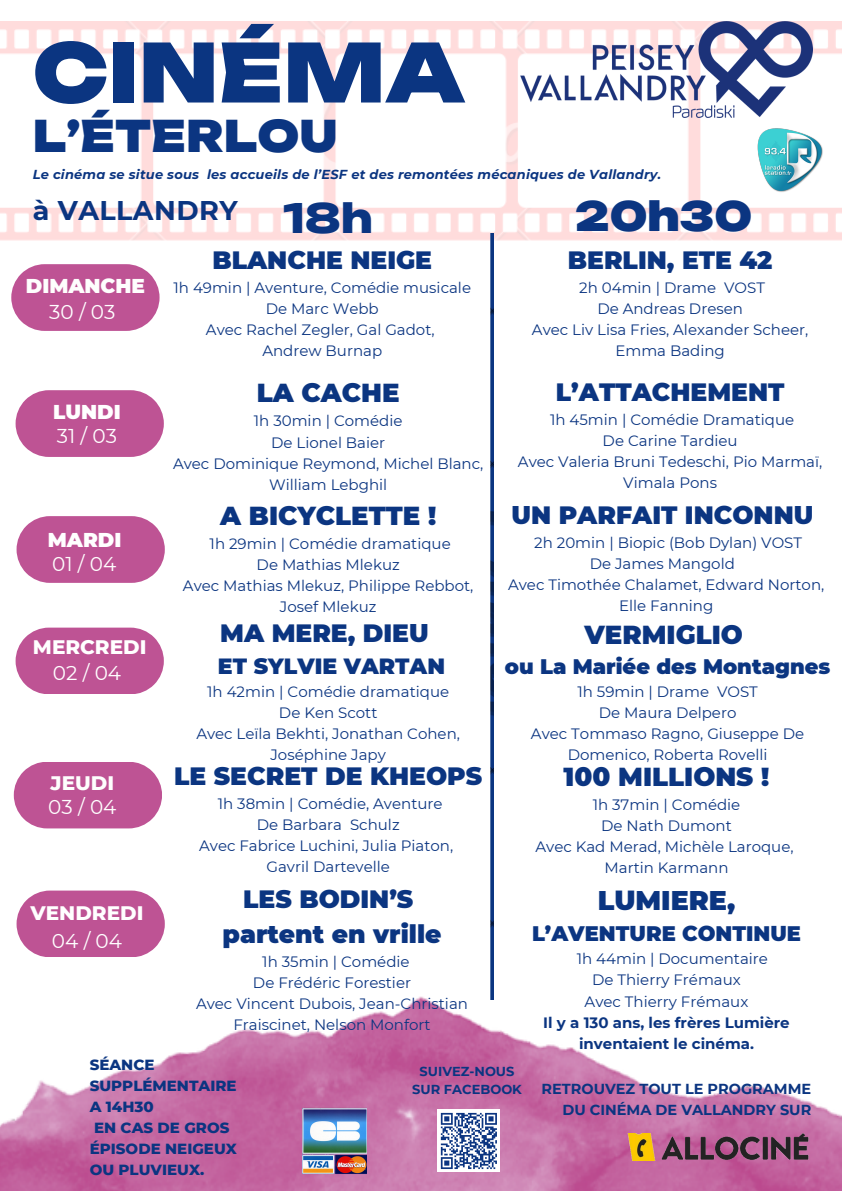
<style>
.page{position:relative;width:842px;height:1191px;background:#fff}
.page>*{position:absolute;margin:0;border:0;box-sizing:border-box;transform-origin:0 0}
.t1{font:900 80px "Unbounded";color:#0b3581}
.t2{font:900 43px "Unbounded";color:#0b3581}
.t3{font:900 40px "Unbounded";color:#0b3581}
.t4{font:800 40px "Unbounded";color:#0b3581}
.t5{font:700 27px "Montserrat";letter-spacing:.015em;color:#0b3581}
.t6{font:900 27px "Montserrat";color:#0b3581}
.t7{font:900 26px "Montserrat";color:#0b3581}
.t8{font:900 25px "Montserrat";color:#0b3581}
.t9{font:900 22px "Montserrat";color:#0b3581}
.t10{font:900 21px "Montserrat";color:#0b3581}
.t11{font:800 20px/27.8px "Montserrat";color:#fff;text-align:center}
.t12{font:20px "Montserrat";color:#fff}
.t13{font:900 20px "Montserrat";color:#fff}
.t14{font:20px "Montserrat";color:#fefefd}
.t15{font:900 20px "Montserrat";color:#fefefd}
.t16{font:800 20px "Montserrat";color:#fefefd}
.t17{font:15px/21px "Montserrat";color:#0b3581;text-align:center}
.t18{font:800 15px/21px "Montserrat";color:#0b3581}
.t19{font:700 15px/21px "Montserrat";color:#0b3581;text-align:center}
.t20{font:700 14.5px/20.2px "Montserrat";color:#0b3581;text-align:right}
.t21{font:italic 700 13px "Montserrat";letter-spacing:.015em;color:#0b3581}
.t22{font:700 13px "Montserrat";color:#0b3581}
.s1{font-weight:400}
</style>
<div class="page">
<img style="left:0;top:22px;width:842px;height:218px">
<img style="left:0;top:996px;width:842px;height:194px">
<img style="left:490px;top:234px;width:4px;height:765px">
<img style="left:520px;top:22px;width:293px;height:95px">
<img style="left:758px;top:126px;width:66px;height:66px">
<div style="left:437px;top:1109px;width:63px;height:63px;background:#fff"></div>
<svg style="left:440px;top:1112px;width:57px;height:57px"></svg>
<svg style="left:11px;top:264px;width:149px;height:67px;background:#c4659f"></svg>
<img style="left:608px;top:1133px;width:220px;height:27px">
<svg style="left:16px;top:390px;width:148px;height:67px;background:#c4649e"></svg>
<svg style="left:17px;top:516px;width:148px;height:67px;background:#c4649e"></svg>
<svg style="left:16px;top:627px;width:148px;height:67px;background:#c4649e"></svg>
<svg style="left:14px;top:762px;width:148px;height:66px;background:#c3629d"></svg>
<svg style="left:17px;top:890px;width:148px;height:67px;background:#c4649e"></svg>
<img style="left:302px;top:1106px;width:64px;height:68px">
<p class="t1" style="left:33px;top:23px;width:434px">CINÉMA</p>
<p class="t2" style="left:33px;top:109px;width:306px">L’ÉTERLOU</p>
<p class="t21" style="left:33px;top:166px;width:630px">Le cinéma se situe sous les accueils de l’ESF et des remontées mécaniques de Vallandry.</p>
<p class="t5" style="left:33px;top:194px;width:206px">à VALLANDRY</p>
<p class="t4" style="left:283px;top:193px;width:91px">18h</p>
<p class="t3" style="left:575px;top:191px;width:179px">20h30</p>
<p class="t15" style="left:26px;top:273px;width:121px">DIMANCHE</p>
<p class="t12" style="left:49px;top:299px;width:68px">30 / 03</p>
<p class="t13" style="left:53px;top:399px;width:69px">LUNDI</p>
<p class="t12" style="left:57px;top:423px;width:62px">31 / 03</p>
<h3 class="t13" style="left:48px;top:527px;width:75px">MARDI</h3>
<h2 class="t14" style="left:52px;top:551px;width:66px">01 / 04</h2>
<h2 class="t11" style="left:33px;top:633px;width:115px">MERCREDI</h2>
<p class="t12" style="left:53px;top:661px;width:70px">02 / 04</p>
<p class="t16" style="left:51px;top:770px;width:65px">JEUDI</p>
<p class="t14" style="left:48px;top:794px;width:70px">03 / 04</p>
<p class="t11" style="left:31px;top:899px;width:114px">VENDREDI<br><span class="s1">04 / 04</span></p>
<h5 class="t8" style="left:212px;top:244px;width:221px">BLANCHE NEIGE</h5>
<p class="t17" style="left:173px;top:277px;width:299px">1h 49min | Aventure, Comédie musicale</p>
<p class="t17" style="left:266px;top:298px;width:115px">De Marc Webb</p>
<p class="t17" style="left:206px;top:319px;width:230px">Avec Rachel Zegler, Gal Gadot,</p>
<p class="t17" style="left:262px;top:340px;width:121px">Andrew Burnap</p>
<p class="t7" style="left:257px;top:377px;width:144px">LA CACHE</p>
<p class="t17" style="left:254px;top:410px;width:150px">1h 30min | Comédie</p>
<p class="t17" style="left:271px;top:431px;width:116px">De Lionel Baier</p>
<p class="t17" style="left:173px;top:452px;width:312px">Avec Dominique Reymond, Michel Blanc,<br>William Lebghil</p>
<p class="t7" style="left:220px;top:500px;width:218px">A BICYCLETTE !</p>
<p class="t17" style="left:210px;top:533px;width:243px">1h 29min | Comédie dramatique</p>
<p class="t17" style="left:257px;top:554px;width:145px">De Mathias Mlekuz</p>
<p class="t17" style="left:183px;top:575px;width:292px">Avec Mathias Mlekuz, Philippe Rebbot,<br>Josef Mlekuz</p>
<h6 class="t8" style="left:220px;top:618px;width:210px">MA MERE, DIEU</h6>
<h4 class="t9" style="left:218px;top:652px;width:229px">ET SYLVIE VARTAN</h4>
<p class="t17" style="left:207px;top:681px;width:243px">1h 42min | Comédie dramatique</p>
<p class="t17" style="left:279px;top:702px;width:100px">De Ken Scott</p>
<p class="t17" style="left:196px;top:723px;width:265px">Avec Leïla Bekhti, Jonathan Cohen,<br>Joséphine Japy</p>
<p class="t8" style="left:174px;top:760px;width:310px">LE SECRET DE KHEOPS</p>
<p class="t17" style="left:199px;top:792px;width:256px">1h 38min | Comédie, Aventure<br>De Barbara Schulz<br>Avec Fabrice Luchini, Julia Piaton,<br>Gavril Dartevelle</p>
<p class="t8" style="left:243px;top:884px;width:172px">LES BODIN’S</p>
<p class="t8" style="left:223px;top:918px;width:220px">partent en vrille</p>
<p class="t17" style="left:262px;top:950px;width:149px">1h 35min | Comédie</p>
<p class="t17" style="left:253px;top:971px;width:160px">De Frédéric Forestier</p>
<p class="t17" style="left:196px;top:992px;width:273px">Avec Vincent Dubois, Jean-Christian<br>Fraiscinet, Nelson Monfort</p>
<p class="t8" style="left:568px;top:244px;width:206px">BERLIN, ETE 42</p>
<p class="t17" style="left:579px;top:277px;width:187px">2h 04min | Drame VOST</p>
<p class="t17" style="left:597px;top:298px;width:147px">De Andreas Dresen</p>
<p class="t17" style="left:532px;top:319px;width:278px">Avec Liv Lisa Fries, Alexander Scheer,<br>Emma Bading</p>
<p class="t8" style="left:556px;top:377px;width:230px">L’ATTACHEMENT</p>
<p class="t17" style="left:550px;top:409px;width:246px">1h 45min | Comédie Dramatique</p>
<p class="t17" style="left:603px;top:430px;width:137px">De Carine Tardieu</p>
<h4 class="t17" style="left:518px;top:451px;width:306px">Avec Valeria Bruni Tedeschi, Pio Marmaï,<br>Vimala Pons</h4>
<p class="t8" style="left:512px;top:499px;width:303px">UN PARFAIT INCONNU</p>
<p class="t17" style="left:508px;top:532px;width:318px">2h 20min | Biopic (Bob Dylan) VOST<br>De James Mangold<br>Avec Timothée Chalamet, Edward Norton,<br>Elle Fanning</p>
<p class="t7" style="left:584px;top:618px;width:160px">VERMIGLIO</p>
<p class="t10" style="left:505px;top:653px;width:327px">ou La Mariée des Montagnes</p>
<p class="t17" style="left:577px;top:681px;width:182px">1h 59min | Drame VOST</p>
<h5 class="t17" style="left:599px;top:702px;width:139px">De Maura Delpero</h5>
<p class="t17" style="left:531px;top:723px;width:275px">Avec Tommaso Ragno, Giuseppe De<br>Domenico, Roberta Rovelli</p>
<p class="t7" style="left:564px;top:760px;width:207px">100 MILLIONS !</p>
<p class="t17" style="left:593px;top:794px;width:149px">1h 37min | Comédie</p>
<p class="t17" style="left:601px;top:815px;width:132px">De Nath Dumont</p>
<h6 class="t17" style="left:535px;top:836px;width:260px">Avec Kad Merad, Michèle Laroque,</h6>
<p class="t17" style="left:604px;top:857px;width:126px">Martin Karmann</p>
<p class="t6" style="left:598px;top:884px;width:139px">LUMIERE,</p>
<p class="t10" style="left:532px;top:920px;width:270px">L’AVENTURE CONTINUE</p>
<p class="t17" style="left:577px;top:948px;width:193px">1h 44min | Documentaire</p>
<h5 class="t17" style="left:592px;top:969px;width:150px">De Thierry Frémaux</h5>
<p class="t17" style="left:585px;top:990px;width:165px">Avec Thierry Frémaux</p>
<h5 class="t19" style="left:543px;top:1011px;width:248px">Il y a 130 ans, les frères Lumière inventaient le cinéma.</h5>
<p class="t18" style="left:90px;top:1053px;width:148px">SÉANCE<br>SUPPLÉMENTAIRE<br>A 14H30</p>
<p class="t18" style="left:90px;top:1116px;width:149px">EN CAS DE GROS<br>ÉPISODE NEIGEUX<br>OU PLUVIEUX.</p>
<h5 class="t22" style="left:420px;top:1062px;width:96px">SUIVEZ-NOUS</h5>
<p class="t22" style="left:412px;top:1080px;width:111px">SUR FACEBOOK</p>
<h1 class="t20" style="left:542px;top:1078px;width:271px">RETROUVEZ TOUT LE PROGRAMME<br>DU CINÉMA DE VALLANDRY SUR</h1>
</div>
